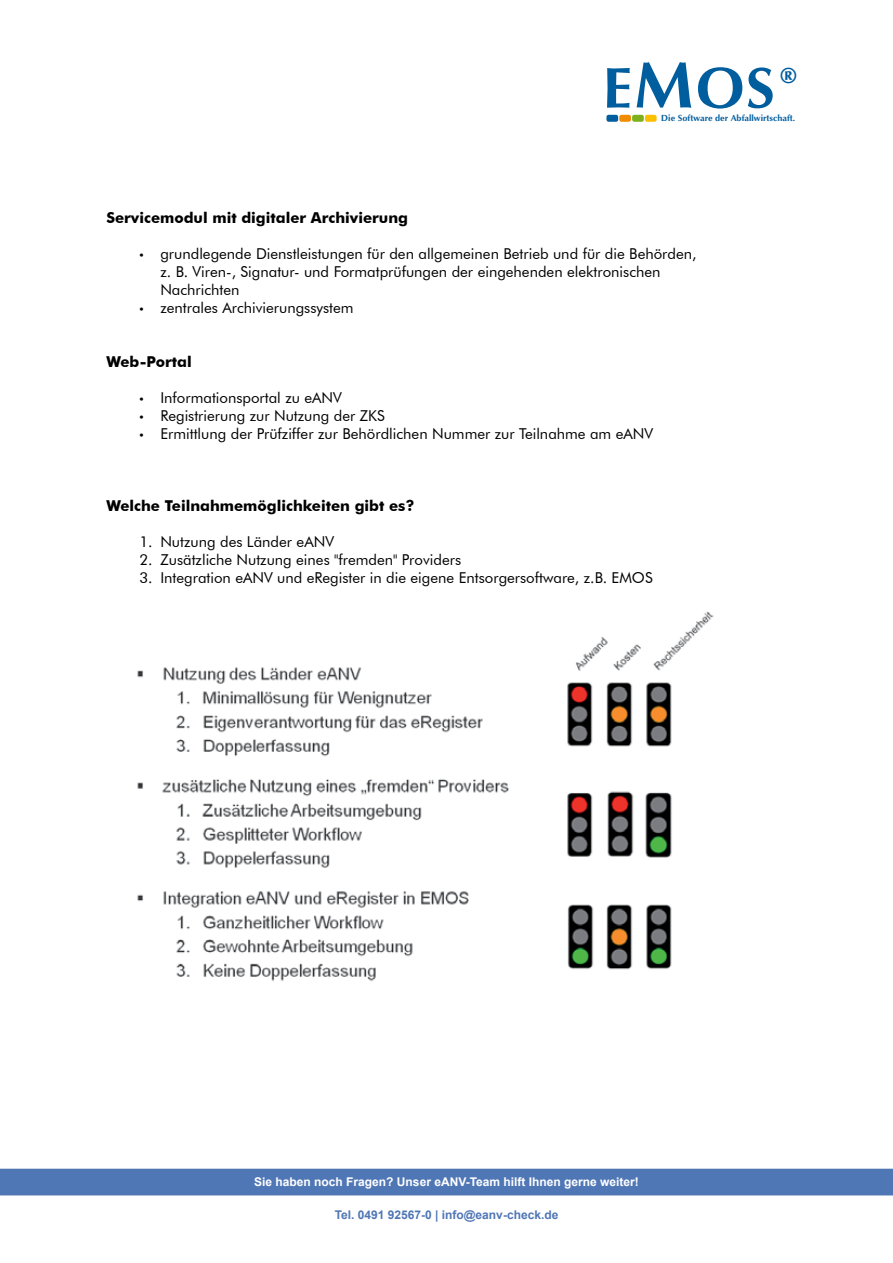
<style>
.page{position:relative;width:893px;height:1263px;background:#fff}
.page>*{position:absolute;margin:0;border:0;box-sizing:border-box;transform-origin:0 0}
.t1{font:700 58.65px "Optimum";color:#005d9e}
.t2{font:700 22.35px "Optimum";color:#005d9e}
.t3{font:15px/18px "Futura BT";color:#000}
.t4{font:700 15px "Futura BT";color:#000}
.t5{font:700 12px "Arial";color:#fff}
.t6{font:700 12px "Arial";color:#4f76b5}
.t7{font:700 9px "Optimum";color:#005d9e}
.s1{font-size:67.35px}
.s2{font-family:"Myriad Pro"}
</style>
<div class="page">
<div style="left:0;top:1169px;width:893px;height:26px;background:#4f76b5"></div>
<div style="left:254px;top:1177px;width:385px;height:9px;background:#4f76b5"></div>
<img style="left:137px;top:611px;width:577px;height:371px">
<div style="left:606px;top:115px;width:12px;height:7px;background:#005d9e;border-radius:2px"></div>
<div style="left:619px;top:115px;width:12px;height:7px;background:#f18c00;border-radius:2px"></div>
<div style="left:632px;top:115px;width:12px;height:7px;background:#7eb01e;border-radius:2px"></div>
<div style="left:645px;top:115px;width:12px;height:7px;background:#fcc000;border-radius:2px"></div>
<h1 class="t1" style="left:603px;top:54px;width:174px">E<span class="s1">M</span>OS</h1>
<h2 class="t2" style="left:780px;top:62px;width:19px">®</h2>
<p class="t7" style="left:661px;top:113px;width:135px">Die Software der Abfallwirtschaft.</p>
<p class="t4" style="left:106px;top:208px;width:303px">Servicemodul mit digitaler Archivierung</p>
<p class="t3" style="left:160px;top:244px;width:538px;text-indent:-21px"><span class="s2">•</span> grundlegende Dienstleistungen für den allgemeinen Betrieb und für die Behörden, z. B. Viren-, Signatur- und Formatprüfungen der eingehenden elektronischen<br>Nachrichten</p>
<p class="t3" style="left:139px;top:298px;width:216px"><span class="s2">•</span> zentrales Archivierungssystem</p>
<p class="t4" style="left:106px;top:352px;width:87px">Web-Portal</p>
<p class="t3" style="left:139px;top:388px;width:204px"><span class="s2">•</span> Informationsportal zu eANV</p>
<p class="t3" style="left:139px;top:406px;width:247px"><span class="s2">•</span> Registrierung zur Nutzung der ZKS</p>
<p class="t3" style="left:139px;top:424px;width:515px"><span class="s2">•</span> Ermittlung der Prüfziffer zur Behördlichen Nummer zur Teilnahme am eANV</p>
<p class="t4" style="left:106px;top:496px;width:310px">Welche Teilnahmemöglichkeiten gibt es?</p>
<p class="t3" style="left:139px;top:532px;width:196px">1. Nutzung des Länder eANV</p>
<p class="t3" style="left:139px;top:550px;width:323px">2. Zusätzliche Nutzung eines "fremden" Providers</p>
<p class="t3" style="left:139px;top:568px;width:515px">3. Integration eANV und eRegister in die eigene Entsorgersoftware, z.B. EMOS</p>
<p class="t5" style="left:254px;top:1173px;width:386px">Sie haben noch Fragen? Unser eANV-Team hilft Ihnen gerne weiter!</p>
<p class="t6" style="left:335px;top:1207px;width:225px">Tel. 0491 92567-0 | info@eanv-check.de</p>
</div>
